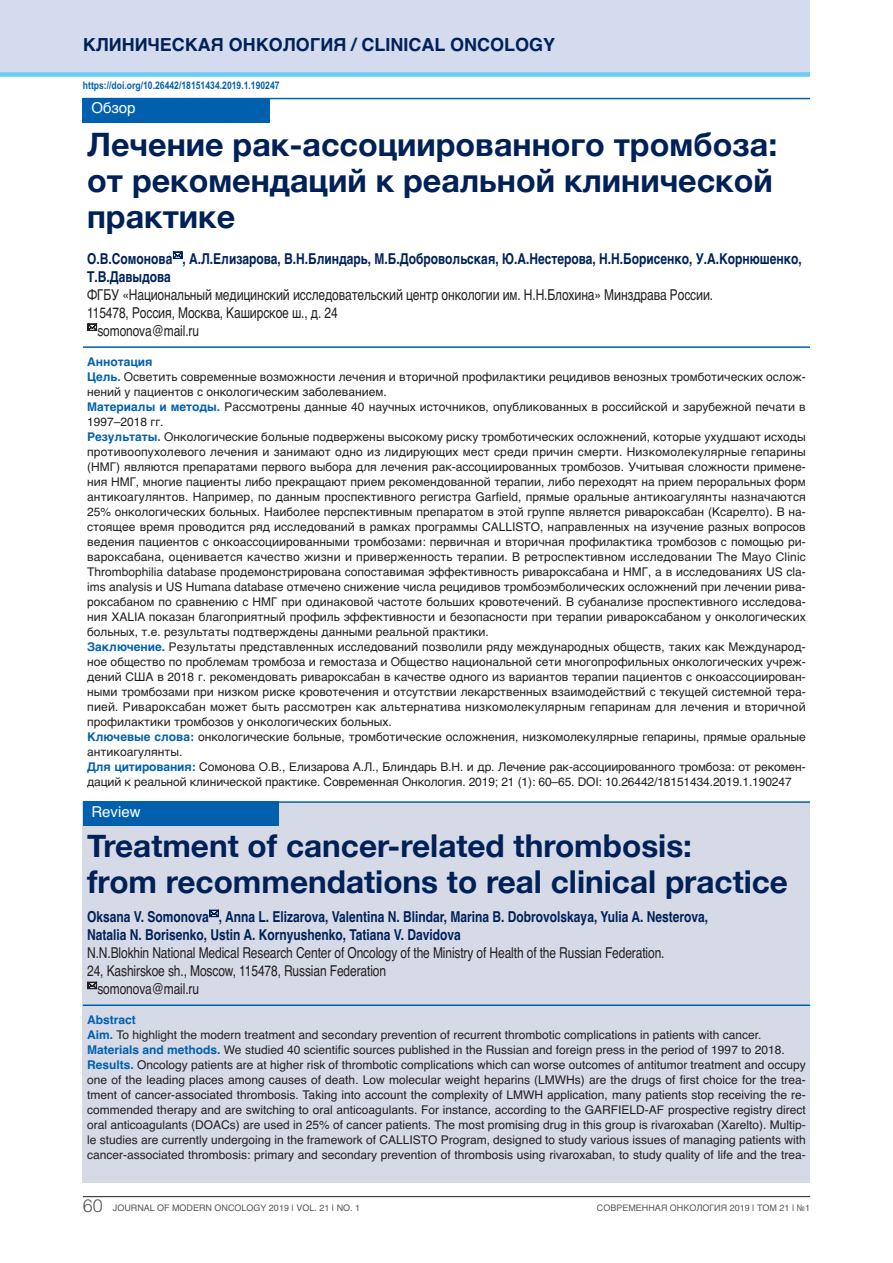
<style>
.page{position:relative;width:893px;height:1263px;background:#fff}
.page>*{position:absolute;margin:0;border:0;box-sizing:border-box;transform-origin:0 0}
.t1{font:32.25px/36px "font 0000000022 c 25 a 8 b";color:#002158}
.t2{font:31.5px/36px "font 0000000022 c 25 a 8 b";color:#002158}
.t3{font:700 18px "Helvetica";color:#002158}
.t4{font:15px "Helvetica";letter-spacing:-.01em;color:#231f20;scale:.8 1}
.t5{font:700 15px/18px "Helvetica";color:#002158;scale:.8 1}
.t6{font:15px "Helvetica";color:#fff}
.t7{font:12px/15px "Helvetica";color:#231f20}
.t8{font:700 10.5px "Arial Narrow";color:#0160ae}
.t9{font:9px "Helvetica";color:#57585a}
.s1{font-weight:700;color:#0160ae}
.s2{font-weight:300;font-size:18px}
</style>
<div class="page">
<div style="left:0;top:0;width:810px;height:74px;background:#d4dbee"></div>
<div style="left:0;top:72px;width:810px;height:5px;background:#67cef5"></div>
<hr style="left:83px;top:1196px;width:727px;height:1px;background:#231f20">
<div style="left:83px;top:802px;width:727px;height:380px;background:#d6dae7"></div>
<div style="left:83px;top:98px;width:187px;height:24px;background:#0160ae"></div>
<div style="left:83px;top:801px;width:195px;height:25px;background:#0160ae"></div>
<hr style="left:83px;top:98px;width:727px;height:1px;background:#0160ae">
<hr style="left:83px;top:346px;width:727px;height:2px;background:#0160ae">
<hr style="left:83px;top:801px;width:727px;height:2px;background:#0160ae">
<hr style="left:83px;top:1004px;width:727px;height:2px;background:#0160ae">
<h3 class="t3" style="left:83px;top:30px;width:474px">КЛИНИЧЕСКАЯ ОНКОЛОГИЯ / CLINICAL ONCOLOGY</h3>
<p class="t8" style="left:83px;top:78px;width:198px">https://doi.org/10.26442/18151434.2019.1.190247</p>
<p class="t6" style="left:91px;top:96px;width:46px">Обзор</p>
<h1 class="t1" style="left:87px;top:125px;width:692px">Лечение рак-ассоциированного тромбоза: от рекомендаций к реальной клинической практике</h1>
<p class="t5" style="left:87px;top:250px;width:895px">О.В.Сомонова , А.Л.Елизарова, В.Н.Блиндарь, М.Б.Добровольская, Ю.А.Нестерова, Н.Н.Борисенко, У.А.Корнюшенко,<br>Т.В.Давыдова</p>
<p class="t4" style="left:87px;top:283px;width:784px">ФГБУ «Национальный медицинский исследовательский центр онкологии им. Н.Н.Блохина» Минздрава России.</p>
<p class="t4" style="left:87px;top:301px;width:315px">115478, Россия, Москва, Каширское ш., д. 24</p>
<p class="t4" style="left:97px;top:319px;width:129px">somonova@mail.ru</p>
<p class="t7" style="left:87px;top:354px;width:720px"><span class="s1">Аннотация<br>Цель.</span> Осветить современные возможности лечения и вторичной профилактики рецидивов венозных тромботических ослож&shy;нений у пациентов с онкологическим заболеванием.<br><span class="s1">Материалы и методы.</span> Рассмотрены данные 40 научных источников, опубликованных в российской и зарубежной печати в 1997–2018 гг.<br><span class="s1">Результаты.</span> Онкологические больные подвержены высокому риску тромботических осложнений, которые ухудшают исходы противоопухолевого лечения и занимают одно из лидирующих мест среди причин смерти. Низкомолекулярные гепарины (НМГ) являются препаратами первого выбора для лечения рак-ассоциированных тромбозов. Учитывая сложности примене&shy;ния НМГ, многие пациенты либо прекращают прием рекомендованной терапии, либо переходят на прием пероральных форм антикоагулянтов. Например, по данным проспективного регистра Garfield, прямые оральные антикоагулянты назначаются 25% онкологических больных. Наиболее перспективным препаратом в этой группе является ривароксабан (Ксарелто). В на&shy;стоящее время проводится ряд исследований в рамках программы CALLISTO, направленных на изучение разных вопросов ведения пациентов с онкоассоциированными тромбозами: первичная и вторичная профилактика тромбозов с помощью ри&shy;вароксабана, оценивается качество жизни и приверженность терапии. В ретроспективном исследовании The Mayo Clinic Thrombophilia database продемонстрирована сопоставимая эффективность ривароксабана и НМГ, а в исследованиях US cla&shy;ims analysis и US Humana database отмечено снижение числа рецидивов тромбоэмболических осложнений при лечении рива&shy;роксабаном по сравнению с НМГ при одинаковой частоте больших кровотечений. В субанализе проспективного исследова&shy;ния XALIA показан благоприятный профиль эффективности и безопасности при терапии ривароксабаном у онкологических больных, т.е. результаты подтверждены данными реальной практики.<br><span class="s1">Заключение.</span> Результаты представленных исследований позволили ряду международных обществ, таких как Международ&shy;ное общество по проблемам тромбоза и гемостаза и Общество национальной сети многопрофильных онкологических учреж&shy;дений США в 2018 г. рекомендовать ривароксабан в качестве одного из вариантов терапии пациентов с онкоассоциирован&shy;ными тромбозами при низком риске кровотечения и отсутствии лекарственных взаимодействий с текущей системной тера&shy;пией. Ривароксабан может быть рассмотрен как альтернатива низкомолекулярным гепаринам для лечения и вторичной профилактики тромбозов у онкологических больных.<br><span class="s1">Ключевые слова:</span> онкологические больные, тромботические осложнения, низкомолекулярные гепарины, прямые оральные антикоагулянты.<br><span class="s1">Для цитирования:</span> Сомонова О.В., Елизарова А.Л., Блиндарь В.Н. и др. Лечение рак-ассоциированного тромбоза: от рекомен&shy;даций к реальной клинической практике. Современная Онкология. 2019; 21 (1): 60–65. DOI: 10.26442/18151434.2019.1.190247</p>
<p class="t6" style="left:91px;top:800px;width:51px">Review</p>
<h2 class="t2" style="left:87px;top:827px;width:702px">Treatment of cancer-related thrombosis:<br>from recommendations to real clinical practice</h2>
<p class="t5" style="left:87px;top:908px;width:778px">Oksana V. Somonova , Anna L. Elizarova, Valentina N. Blindar, Marina B. Dobrovolskaya, Yulia A. Nesterova,<br>Natalia N. Borisenko, Ustin A. Kornyushenko, Tatiana V. Davidova</p>
<p class="t4" style="left:87px;top:941px;width:723px">N.N.Blokhin National Medical Research Center of Oncology of the Ministry of Health of the Russian Federation.</p>
<p class="t4" style="left:87px;top:959px;width:375px">24, Kashirskoe sh., Moscow, 115478, Russian Federation</p>
<p class="t4" style="left:97px;top:977px;width:129px">somonova@mail.ru</p>
<p class="t7" style="left:87px;top:1012px;width:720px"><span class="s1">Abstract<br>Aim.</span> To highlight the modern treatment and secondary prevention of recurrent thrombotic complications in patients with cancer.<br><span class="s1">Materials and methods.</span> We studied 40 scientific sources published in the Russian and foreign press in the period of 1997 to 2018.<br><span class="s1">Results.</span> Oncology patients are at higher risk of thrombotic complications which can worse outcomes of antitumor treatment and occupy one of the leading places among causes of death. Low molecular weight heparins (LMWHs) are the drugs of first choice for the trea&shy;tment of cancer-associated thrombosis. Taking into account the complexity of LMWH application, many patients stop receiving the re&shy;commended therapy and are switching to oral anticoagulants. For instance, according to the GARFIELD-AF prospective registry direct oral anticoagulants (DOACs) are used in 25% of cancer patients. The most promising drug in this group is rivaroxaban (Xarelto). Multip&shy;le studies are currently undergoing in the framework of CALLISTO Program, designed to study various issues of managing patients with cancer-associated thrombosis: primary and secondary prevention of thrombosis using rivaroxaban, to study quality of life and the trea-</p>
<p class="t9" style="left:83px;top:1201px;width:279px"><span class="s2">60</span> JOURNAL OF MODERN ONCOLOGY 2019 | VOL. 21 | NO. 1</p>
<p class="t9" style="left:597px;top:1201px;width:215px">СОВРЕМЕННАЯ ОНКОЛОГИЯ 2019 | ТОМ 21 | №1</p>
</div>
